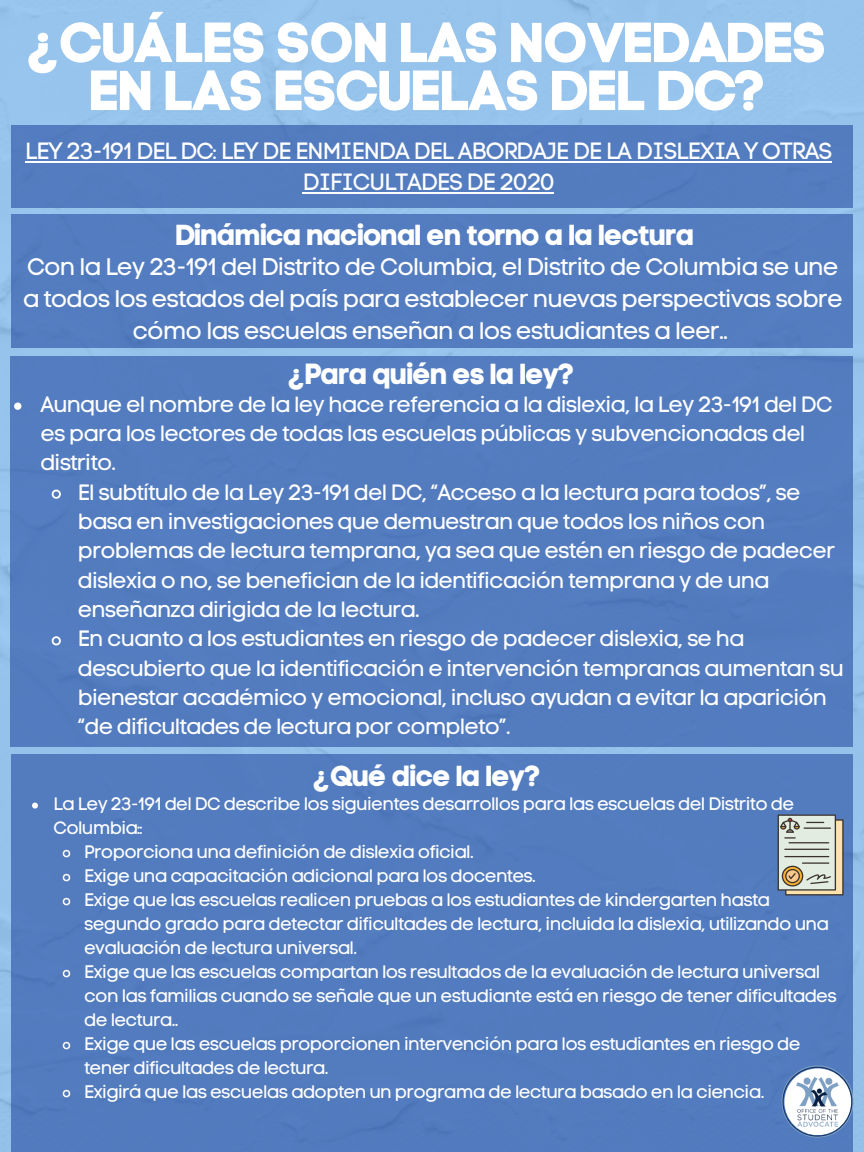
<style>
.page{position:relative;width:864px;height:1152px;background:#96c4ec}
.page>*{position:absolute;margin:0;border:0;box-sizing:border-box;transform-origin:0 0}
.t1{font:56px/48px "Code Pro Bold LC";letter-spacing:-.04em;color:#fff;text-align:center}
.t2{font:28.8px "Code Pro Bold LC";letter-spacing:-.04em;color:#fff}
.t3{font:24px/32px "Code Pro Normal LC";letter-spacing:-.04em;color:#fff;text-align:center}
.t4{font:23.2px/31.2px "Code Pro Normal LC";letter-spacing:-.04em;color:#fff;text-align:center}
.t5{font:22px/29.2px "Code Pro Normal LC";letter-spacing:-.04em;color:#fff}
.t6{font:18px "Code Pro Normal LC";letter-spacing:-.04em;color:#fff}
</style>
<div class="page">
<div style="left:11px;top:214px;width:842px;height:134px;background:#537dc0"></div>
<div style="left:11px;top:125px;width:842px;height:83px;background:#537dc0"></div>
<hr style="left:25px;top:161px;width:807px;height:2px;background:#fff">
<hr style="left:303px;top:192px;width:251px;height:2px;background:#fff">
<div style="left:10px;top:357px;width:843px;height:390px;background:#537cbf"></div>
<svg style="left:14px;top:403px;width:7px;height:7px"></svg>
<svg style="left:51px;top:489px;width:10px;height:10px"></svg>
<svg style="left:51px;top:636px;width:10px;height:10px"></svg>
<div style="left:11px;top:754px;width:842px;height:398px;background:#527cbf"></div>
<svg style="left:32px;top:803px;width:6px;height:6px"></svg>
<svg style="left:62px;top:849px;width:9px;height:9px"></svg>
<svg style="left:62px;top:873px;width:9px;height:9px"></svg>
<svg style="left:62px;top:897px;width:9px;height:9px"></svg>
<svg style="left:62px;top:969px;width:9px;height:9px"></svg>
<svg style="left:62px;top:1041px;width:9px;height:9px"></svg>
<svg style="left:62px;top:1089px;width:9px;height:9px"></svg>
<svg style="left:778px;top:814px;width:66px;height:81px"></svg>
<img style="left:782px;top:1066px;width:71px;height:71px">
<h1 class="t1" style="left:28px;top:18px;width:800px">¿CUÁLES SON LAS NOVEDADES<br>EN LAS ESCUELAS DEL DC?</h1>
<p class="t4" style="left:25px;top:135px;width:809px">LEY 23-191 DEL DC: LEY DE ENMIENDA DEL ABORDAJE DE LA DISLEXIA Y OTRAS<br>DIFICULTADES DE 2020</p>
<h2 class="t2" style="left:175px;top:217px;width:521px">Dinámica nacional en torno a la lectura</h2>
<h3 class="t3" style="left:23px;top:250px;width:822px">Con la Ley 23-191 del Distrito de Columbia, el Distrito de Columbia se une a todos los estados del país para establecer nuevas perspectivas sobre cómo las escuelas enseñan a los estudiantes a leer..</h3>
<h2 class="t2" style="left:289px;top:356px;width:288px">¿Para quién es la ley?</h2>
<p class="t5" style="left:40px;top:389px;width:794px">Aunque el nombre de la ley hace referencia a la dislexia, la Ley 23-191 del DC es para los lectores de todas las escuelas públicas y subvencionadas del distrito.</p>
<p class="t5" style="left:78px;top:477px;width:768px">El subtítulo de la Ley 23-191 del DC, “Acceso a la lectura para todos”, se basa en investigaciones que demuestran que todos los niños con problemas de lectura temprana, ya sea que estén en riesgo de padecer dislexia o no, se benefician de la identificación temprana y de una enseñanza dirigida de la lectura.<br>En cuanto a los estudiantes en riesgo de padecer dislexia, se ha descubierto que la identificación e intervención tempranas aumentan su bienestar académico y emocional, incluso ayudan a evitar la aparición “de dificultades de lectura por completo”.</p>
<h2 class="t2" style="left:314px;top:758px;width:229px">¿Qué dice la ley?</h2>
<p class="t6" style="left:54px;top:793px;width:742px">La Ley 23-191 del DC describe los siguientes desarrollos para las escuelas del Distrito de</p>
<p class="t6" style="left:54px;top:817px;width:91px">Columbia::</p>
<p class="t6" style="left:84px;top:841px;width:391px">Proporciona una definición de dislexia oficial.</p>
<p class="t6" style="left:84px;top:865px;width:453px">Exige una capacitación adicional para los docentes.</p>
<p class="t6" style="left:84px;top:889px;width:688px">Exige que las escuelas realicen pruebas a los estudiantes de kindergarten hasta</p>
<p class="t6" style="left:84px;top:913px;width:746px">segundo grado para detectar dificultades de lectura, incluida la dislexia, utilizando una</p>
<p class="t6" style="left:84px;top:937px;width:274px">evaluación de lectura universal.</p>
<p class="t6" style="left:84px;top:961px;width:738px">Exige que las escuelas compartan los resultados de la evaluación de lectura universal</p>
<p class="t6" style="left:84px;top:985px;width:754px">con las familias cuando se señale que un estudiante está en riesgo de tener dificultades</p>
<p class="t6" style="left:84px;top:1009px;width:96px">de lectura..</p>
<p class="t6" style="left:84px;top:1033px;width:718px">Exige que las escuelas proporcionen intervención para los estudiantes en riesgo de</p>
<p class="t6" style="left:84px;top:1057px;width:246px">tener dificultades de lectura.</p>
<p class="t6" style="left:84px;top:1081px;width:682px">Exigirá que las escuelas adopten un programa de lectura basado en la ciencia.</p>
</div>
